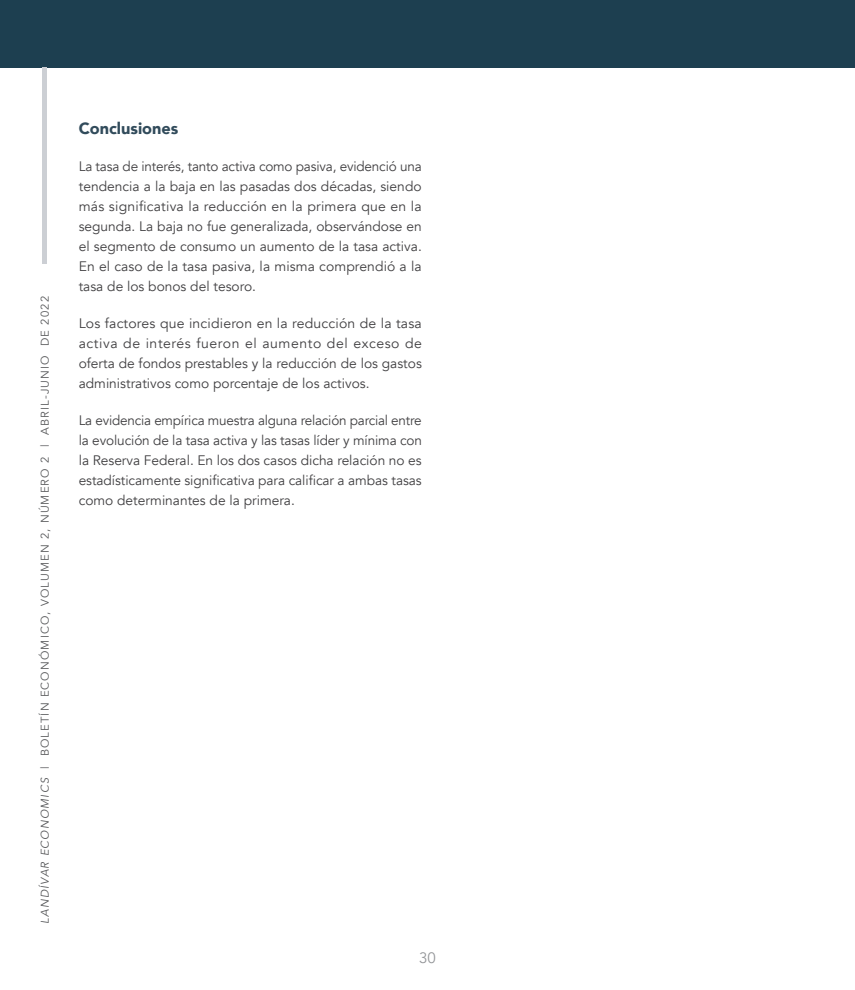
<style>
.page{position:relative;width:855px;height:990px;background:#fff}
.page>*{position:absolute;margin:0;border:0;box-sizing:border-box;transform-origin:0 0}
.t1{font:900 16.25px "Avenir";color:#314b5b}
.t2{font:15px "Avenir";color:#939598}
.t3{font:13.75px/20px "Avenir";color:#414042;text-align:justify}
.t4{font:11.25px "Avenir";letter-spacing:.1em;color:#58595b}
.s1{font-style:italic}
</style>
<div class="page">
<div style="left:0;top:0;width:855px;height:68px;background:#1d3f50"></div>
<div style="left:42px;top:68px;width:5px;height:196px;background:#cccfd4"></div>
<p class="t4" style="left:38px;top:924px;width:629px;rotate:-90deg"><span class="s1">LANDÍVAR ECONOMICS</span> | BOLETÍN ECONÓMICO, VOLUMEN 2, NÚMERO 2 | ABRIL-JUNIO DE 2022</p>
<p class="t1" style="left:79px;top:115px;width:101px">Conclusiones</p>
<p class="t3" style="left:79px;top:157px;width:345px">La tasa de interés, tanto activa como pasiva, evidenció una tendencia a la baja en las pasadas dos décadas, siendo más significativa la reducción en la primera que en la segunda. La baja no fue generalizada, observándose en el segmento de consumo un aumento de la tasa activa.<br>En el caso de la tasa pasiva, la misma comprendió a la tasa de los bonos del tesoro.</p>
<p class="t3" style="left:79px;top:314px;width:345px">Los factores que incidieron en la reducción de la tasa activa de interés fueron el aumento del exceso de oferta de fondos prestables y la reducción de los gastos administrativos como porcentaje de los activos.</p>
<p class="t3" style="left:79px;top:411px;width:345px">La evidencia empírica muestra alguna relación parcial entre la evolución de la tasa activa y las tasas líder y mínima con la Reserva Federal. En los dos casos dicha relación no es estadísticamente significativa para calificar a ambas tasas como determinantes de la primera.</p>
<p class="t2" style="left:419px;top:948px;width:18px">30</p>
</div>
